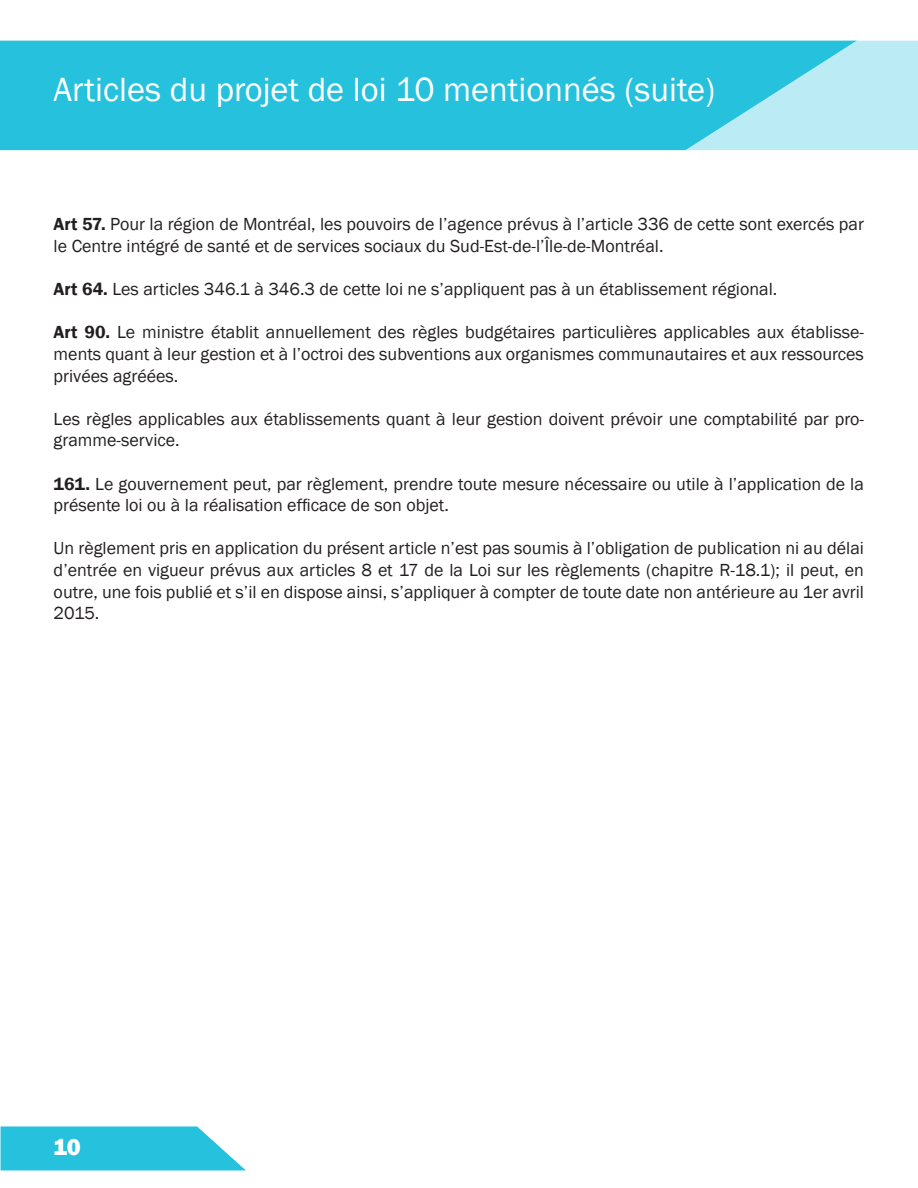
<style>
.page{position:relative;width:918px;height:1188px;background:#fff}
.page>*{position:absolute;margin:0;border:0;box-sizing:border-box;transform-origin:0 0}
.t1{font:34.5px "Franklin Gothic";color:#fff}
.t2{font:800 24px "Franklin Gothic";color:#fff}
.t3{font:18px/21.6px "Franklin Gothic";color:#231f20}
.s1{font-weight:600}
</style>
<div class="page">
<div style="left:0;top:41px;width:685px;height:109px;background:#26c1dd"></div>
<svg style="left:685px;top:41px;width:233px;height:109px"></svg>
<svg style="left:1px;top:1126px;width:245px;height:44px"></svg>
<p class="t1" style="left:54px;top:68px;width:663px">Articles du projet de loi 10 mentionnés (suite)</p>
<p class="t3" style="left:54px;top:214px;width:812px"><span class="s1">Art 57.</span> Pour la région de Montréal, les pouvoirs de l’agence prévus à l’article 336 de cette sont exercés par le Centre intégré de santé et de services sociaux du Sud-Est-de-l’Île-de-Montréal.</p>
<p class="t3" style="left:54px;top:279px;width:725px"><span class="s1">Art 64.</span> Les articles 346.1 à 346.3 de cette loi ne s’appliquent pas à un établissement régional.</p>
<p class="t3" style="left:54px;top:322px;width:812px;text-align:justify"><span class="s1">Art 90.</span> Le ministre établit annuellement des règles budgétaires particulières applicables aux établisse&shy;ments quant à leur gestion et à l’octroi des subventions aux organismes communautaires et aux ressources privées agréées.</p>
<p class="t3" style="left:54px;top:408px;width:812px">Les règles applicables aux établissements quant à leur gestion doivent prévoir une comptabilité par pro&shy;gramme-service.</p>
<p class="t3" style="left:54px;top:473px;width:812px"><span class="s1">161.</span> Le gouvernement peut, par règlement, prendre toute mesure nécessaire ou utile à l’application de la présente loi ou à la réalisation efficace de son objet.</p>
<p class="t3" style="left:54px;top:538px;width:812px;text-align:justify">Un règlement pris en application du présent article n’est pas soumis à l’obligation de publication ni au délai d’entrée en vigueur prévus aux articles 8 et 17 de la Loi sur les règlements (chapitre R-18.1); il peut, en outre, une fois publié et s’il en dispose ainsi, s’appliquer à compter de toute date non antérieure au 1er avril 2015.</p>
<p class="t2" style="left:53px;top:1132px;width:29px">10</p>
</div>
